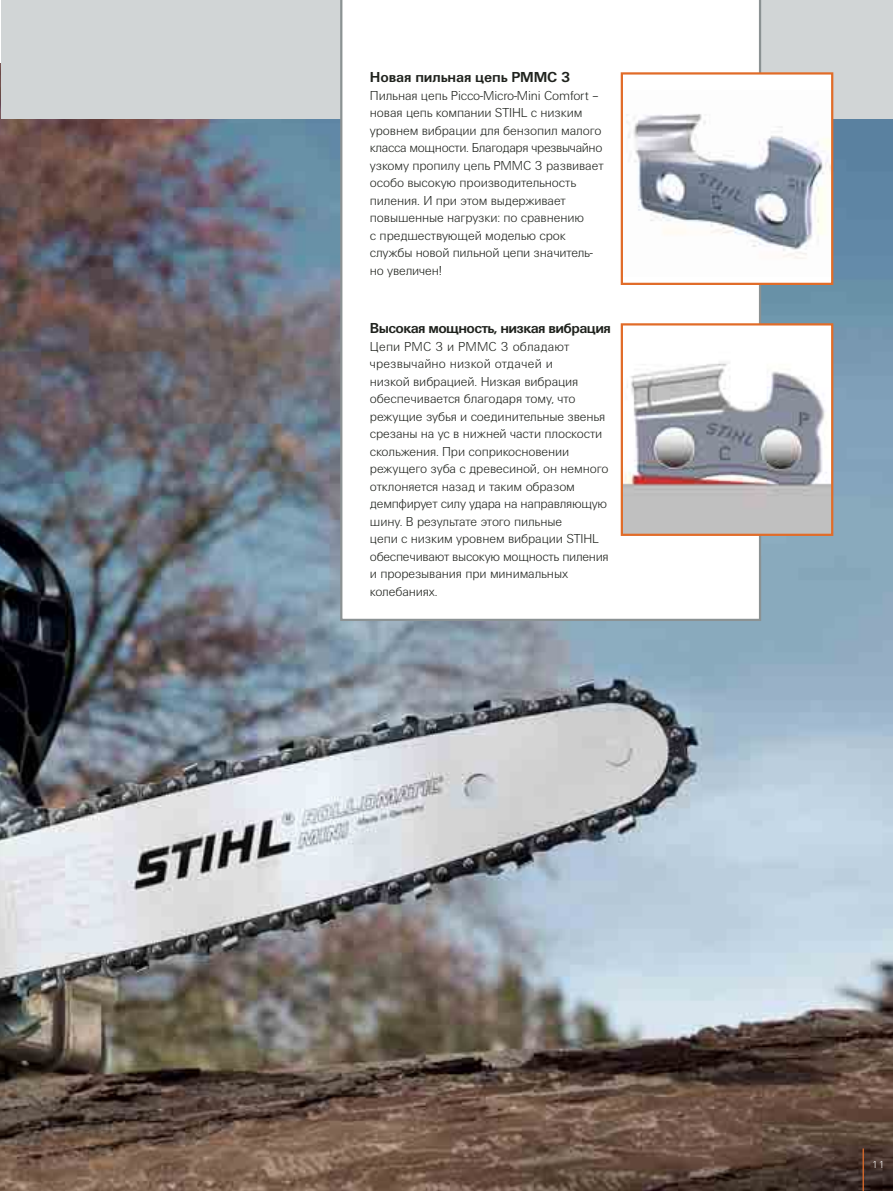
<style>
.page{position:relative;width:893px;height:1191px;background:#fff}
.page>*{position:absolute;margin:0;border:0;box-sizing:border-box;transform-origin:0 0}
.t1{font:700 15px "U001 TCY";letter-spacing:-.04em;color:#20231e}
.t2{font:700 15px "U001 TCY";letter-spacing:-.01em;color:#20231e}
.t3{font:300 13.5px/17.5px "U001 TCY";letter-spacing:-.01em;color:#20231e}
.t4{font:300 10.5px "U001 TCY";color:#fff}
</style>
<div class="page">
<img style="left:1px;top:119px;width:892px;height:1071px">
<div style="left:1px;top:0;width:892px;height:119px;background:#d1d5d6"></div>
<hr style="left:863px;top:1148px;width:1px;height:42px;background:#e16c29">
<svg style="left:340px;top:0;width:421px;height:621px"></svg>
<div style="left:623px;top:75px;width:208px;height:208px;background:#fff"></div>
<img style="left:626px;top:114px;width:204px;height:145px">
<div style="left:621px;top:72px;width:212px;height:213px;border:2px solid #e16c29"></div>
<div style="left:623px;top:325px;width:208px;height:208px;background:#fff"></div>
<img style="left:624px;top:363px;width:206px;height:170px">
<div style="left:621px;top:323px;width:212px;height:213px;border:2px solid #e16c29"></div>
<p class="t2" style="left:370px;top:72px;width:202px">Новая пильная цепь PMMC 3</p>
<p class="t3" style="left:370px;top:88px;width:235px">Пильная цепь Picco-Micro-Mini Comfort – новая цепь компании STIHL с низким уровнем вибрации для бензопил малого класса мощности. Благодаря чрезвычайно узкому пропилу цепь PMMC 3 развивает особо высокую производительность пиления. И при этом выдерживает повышенные нагрузки: по срав нению<br>с предшествующей моделью срок службы новой пильной цепи значитель&shy;но увеличен!</p>
<p class="t1" style="left:370px;top:323px;width:242px">Высокая мощность, низкая вибрация</p>
<p class="t3" style="left:370px;top:339px;width:240px">Цепи PMC 3 и PMMC 3 обладают чрезвычайно низкой отдачей и<br>низкой вибрацией. Низкая вибрация обеспечивается благодаря тому, что режущие зубья и соединительные звенья срезаны на ус в нижней части плоскости скольжения. При соприкосновении режущего зуба с древесиной, он немного отклоняется назад и таким образом демпфирует силу удара на направляющую шину. В результате этого пильные<br>цепи с низким уровнем вибрации STIHL обеспечивают высокую мощность пиления и прорезывания при минимальных колебаниях.</p>
<p class="t4" style="left:872px;top:1161px;width:14px">11</p>
</div>
